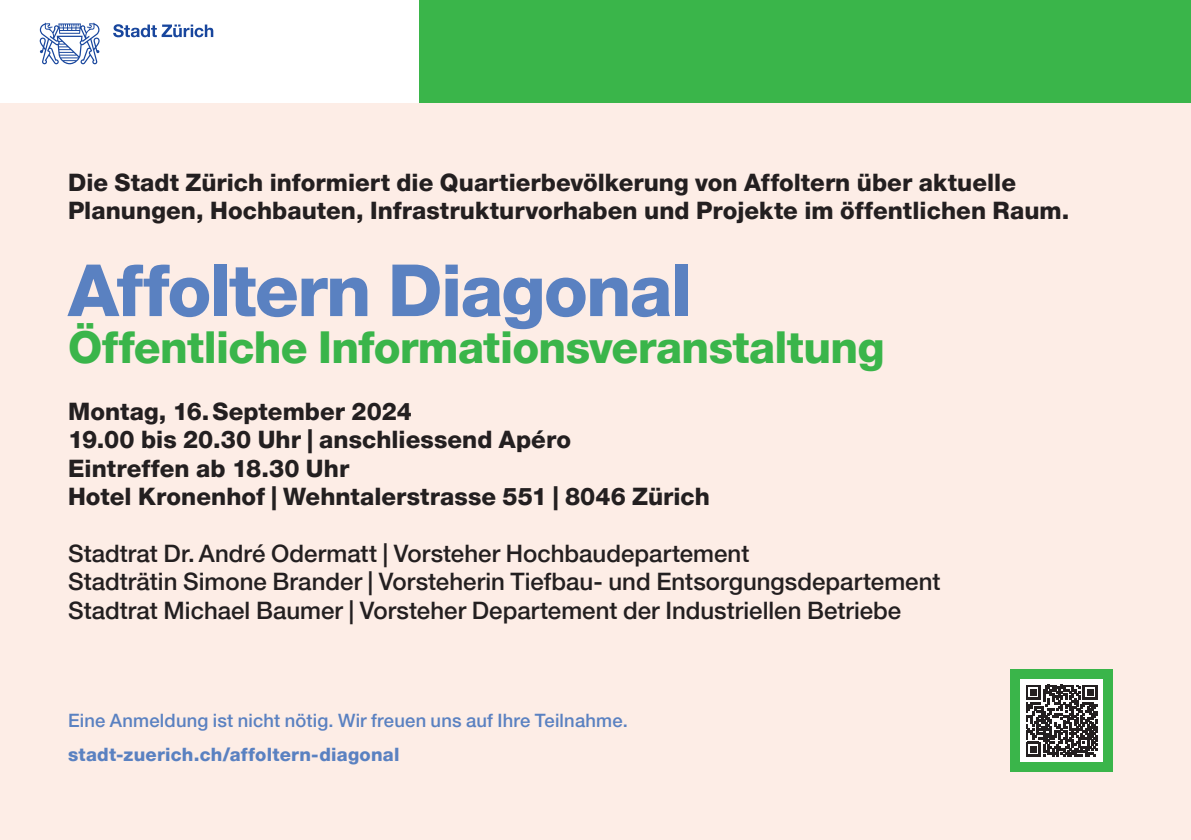
<style>
.page{position:relative;width:1191px;height:840px;background:#fff}
.page>*{position:absolute;margin:0;border:0;box-sizing:border-box;transform-origin:0 0}
.t1{font:800 72px "Helvetica Neue LT Pro";letter-spacing:-.025em;color:#5a81c1}
.t2{font:800 44px "Helvetica Neue LT Pro";letter-spacing:-.015em;color:#3ab54a}
.t3{font:800 24px/28.4px "Helvetica Neue LT Pro";letter-spacing:.005em;color:#231f20}
.t4{font:500 24px/28.4px "Helvetica Neue LT Pro";color:#231f20}
.t5{font:500 18.4px "Helvetica Neue LT Pro";letter-spacing:.01em;color:#5a81c1}
.t6{font:800 18.4px "Helvetica Neue LT Pro";letter-spacing:.015em;color:#5a81c1}
</style>
<div class="page">
<div style="left:0;top:102px;width:1191px;height:737px;background:#fdede6"></div>
<div style="left:420px;top:0;width:771px;height:102px;background:#3ab54a"></div>
<svg style="left:40px;top:23px;width:60px;height:41px"></svg>
<svg style="left:113px;top:24px;width:100px;height:13px"></svg>
<div style="left:1011px;top:669px;width:102px;height:102px;background:#3ab54a"></div>
<div style="left:1020px;top:679px;width:83px;height:82px;background:#fff"></div>
<svg style="left:1026px;top:684px;width:72px;height:72px"></svg>
<p class="t3" style="left:68px;top:168px;width:1002px">Die Stadt Zürich informiert die Quartierbevölkerung von Affoltern über aktuelle<br>Planungen, Hochbauten, Infrastrukturvorhaben und Projekte im öffentlichen Raum.</p>
<h1 class="t1" style="left:68px;top:247px;width:625px">Affoltern Diagonal</h1>
<h2 class="t2" style="left:68px;top:321px;width:818px">Öffentliche Informationsveranstaltung</h2>
<p class="t3" style="left:68px;top:397px;width:643px">Montag, 16.September 2024<br>19.00 bis 20.30 Uhr | anschliessend Apéro<br>Eintreffen ab 18.30 Uhr<br>Hotel Kronenhof | Wehntalerstrasse 551 | 8046 Zürich</p>
<p class="t4" style="left:68px;top:538px;width:874px">Stadtrat Dr. André Odermatt | Vorsteher Hochbaudepartement<br>Stadträtin Simone Brander | Vorsteherin Tiefbau- und Entsorgungsdepartement<br>Stadtrat Michael Baumer | Vorsteher Departement der Industriellen Betriebe</p>
<p class="t5" style="left:68px;top:708px;width:561px">Eine Anmeldung ist nicht nötig. Wir freuen uns auf Ihre Teilnahme.</p>
<p class="t6" style="left:68px;top:743px;width:333px">stadt-zuerich.ch/affoltern-diagonal</p>
</div>
